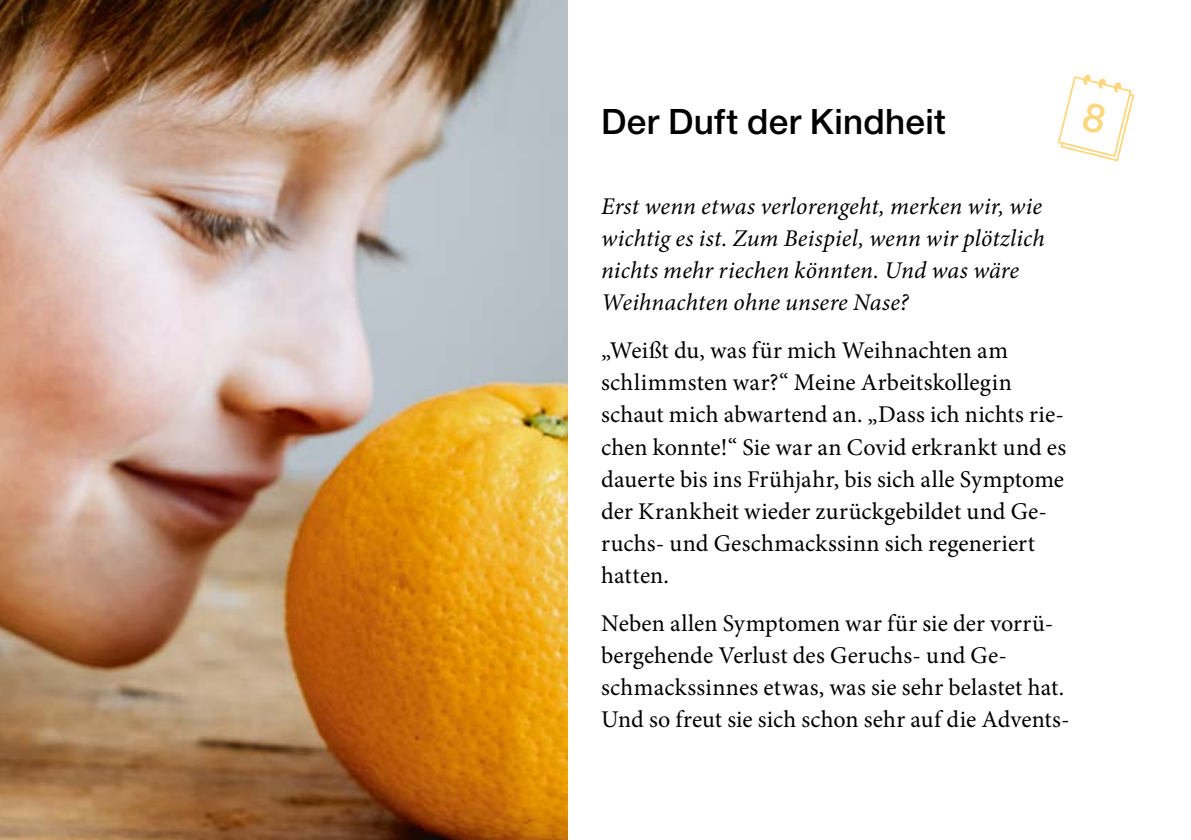
<style>
.page{position:relative;width:1191px;height:840px;background:#fff}
.page>*{position:absolute;margin:0;border:0;box-sizing:border-box;transform-origin:0 0}
.t1{font:500 35px "Helvetica Neue LT Std";letter-spacing:.01em;color:#000}
.t2{font:24px/32px "Minion Pro";letter-spacing:.005em;color:#000}
.t3{font:italic 24px/32px "Minion Pro";letter-spacing:.005em;color:#000}
</style>
<div class="page">
<img style="left:0;top:0;width:567px;height:839px">
<svg style="left:1057px;top:75px;width:77px;height:86px"></svg>
<h1 class="t1" style="left:601px;top:101px;width:346px">Der Duft der Kindheit</h1>
<p class="t3" style="left:601px;top:190px;width:445px">Erst wenn etwas verlorengeht, merken wir, wie wichtig es ist. Zum Beispiel, wenn wir plötzlich nichts mehr riechen könnten. Und was wäre Weihnachten ohne unsere Nase?</p>
<p class="t2" style="left:601px;top:334px;width:466px">„Weißt du, was für mich Weihnachten am schlimmsten war?“ Meine Arbeitskollegin schaut mich abwartend an. „Dass ich nichts rie&shy;chen konnte!“ Sie war an Covid erkrankt und es dauerte bis ins Frühjahr, bis sich alle Symptome der Krankheit wieder zurückgebildet und Ge&shy;ruchs- und Geschmackssinn sich regeneriert hatten.</p>
<p class="t2" style="left:601px;top:606px;width:467px">Neben allen Symptomen war für sie der vorrü&shy;bergehende Verlust des Geruchs- und Ge&shy;schmackssinnes etwas, was sie sehr belastet hat.<br>Und so freut sie sich schon sehr auf die Advents-</p>
</div>
